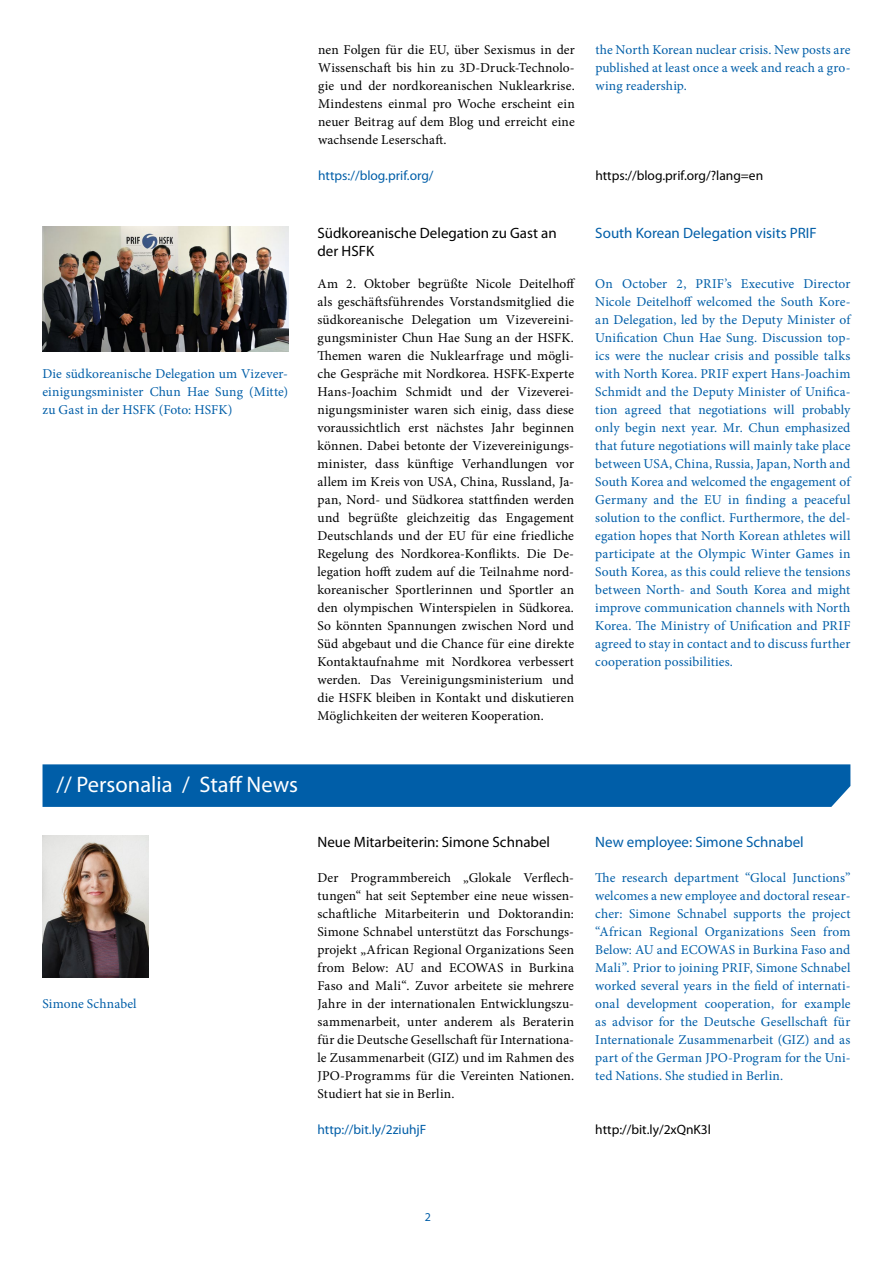
<style>
.page{position:relative;width:893px;height:1263px;background:#fff}
.page>*{position:absolute;margin:0;border:0;box-sizing:border-box;transform-origin:0 0}
.t1{font:22.5px "Myriad Pro";color:#fff}
.t2{font:15px/18px "Myriad Pro";color:#000}
.t3{font:15px "Myriad Pro";color:#005ea8}
.t4{font:13.5px/18px "Minion Pro";letter-spacing:.005em;color:#000;text-align:justify}
.t5{font:13.5px/18px "Minion Pro";letter-spacing:.01em;color:#005ea8;text-align:justify}
.t6{font:13.5px "Myriad Pro";color:#000}
.t7{font:13.5px "Myriad Pro";color:#005ea8}
.t8{font:12px "Myriad Pro";color:#005ea8}
</style>
<div class="page">
<div style="left:43px;top:764px;width:807px;height:43px;background:#005ea8"></div>
<img style="left:43px;top:836px;width:106px;height:142px">
<img style="left:43px;top:226px;width:245px;height:125px">
<p class="t5" style="left:43px;top:365px;width:247px">Die südkoreanische Delegation um Vizever&shy;einigungsminister Chun Hae Sung (Mitte) zu Gast in der HSFK (Foto: HSFK)</p>
<p class="t4" style="left:318px;top:41px;width:258px">nen Folgen für die EU, über Sexismus in der Wissenschaft bis hin zu 3D-Druck-Technolo&shy;gie und der nordkoreanischen Nuklearkrise.<br>Mindestens einmal pro Woche erscheint ein neuer Beitrag auf dem Blog und erreicht eine wachsende Leserschaft.</p>
<p class="t7" style="left:318px;top:167px;width:117px">https://blog.prif.org/</p>
<p class="t2" style="left:317px;top:223px;width:241px">Südkoreanische Delegation zu Gast an der HSFK</p>
<p class="t4" style="left:317px;top:275px;width:259px">Am 2. Oktober begrüßte Nicole Deitelhoff als geschäftsführendes Vorstandsmitglied die südkoreanische Delegation um Vizevereini&shy;gungsminister Chun Hae Sung an der HSFK.<br>Themen waren die Nuklearfrage und mögli&shy;che Gespräche mit Nordkorea. HSFK-Experte Hans-Joachim Schmidt und der Vizeverei&shy;nigungsminister waren sich einig, dass diese voraussichtlich erst nächstes Jahr beginnen können. Dabei betonte der Vizevereinigungs&shy;minister, dass künftige Verhandlungen vor allem im Kreis von USA, China, Russland, Ja&shy;pan, Nord- und Südkorea stattfinden werden und begrüßte gleichzeitig das Engagement Deutschlands und der EU für eine friedliche Regelung des Nordkorea-Konflikts. Die De&shy;legation hofft zudem auf die Teilnahme nord&shy;koreanischer Sportlerinnen und Sportler an den olympischen Winterspielen in Südkorea.<br>So könnten Spannungen zwischen Nord und Süd abgebaut und die Chance für eine direkte Kontaktaufnahme mit Nordkorea verbessert werden. Das Vereinigungsministerium und die HSFK bleiben in Kontakt und diskutieren Möglichkeiten der weiteren Kooperation.</p>
<p class="t5" style="left:595px;top:41px;width:257px">the North Korean nuclear crisis. New posts are published at least once a week and reach a gro&shy;wing readership.</p>
<p class="t6" style="left:595px;top:167px;width:169px">https://blog.prif.org/?lang=en</p>
<p class="t3" style="left:595px;top:223px;width:223px">South Korean Delegation visits PRIF</p>
<p class="t5" style="left:595px;top:275px;width:257px">On October 2, PRIF’s Executive Director Nicole Deitelhoff welcomed the South Kore&shy;an Delegation, led by the Deputy Minister of Unification Chun Hae Sung. Discussion top&shy;ics were the nuclear crisis and possible talks with North Korea. PRIF expert Hans-Joachim Schmidt and the Deputy Minister of Unifica&shy;tion agreed that negotiations will probably only begin next year. Mr. Chun emphasized that future negotiations will mainly take place between USA, China, Russia, Japan, North and South Korea and welcomed the engagement of Germany and the EU in finding a peaceful solution to the conflict. Furthermore, the del&shy;egation hopes that North Korean athletes will participate at the Olympic Winter Games in South Korea, as this could relieve the tensions between North- and South Korea and might improve communication channels with North Korea. The Ministry of Unification and PRIF agreed to stay in contact and to discuss further cooperation possibilities.</p>
<h1 class="t1" style="left:56px;top:770px;width:243px">// Personalia / Staff News</h1>
<p class="t5" style="left:43px;top:995px;width:96px">Simone Schnabel</p>
<p class="t2" style="left:317px;top:832px;width:234px">Neue Mitarbeiterin: Simone Schnabel</p>
<p class="t4" style="left:317px;top:869px;width:258px">Der Programmbereich „Glokale Verflech&shy;tungen“ hat seit September eine neue wissen&shy;schaftliche Mitarbeiterin und Doktorandin:<br>Simone Schnabel unterstützt das Forschungs&shy;projekt „African Regional Organizations Seen from Below: AU and ECOWAS in Burkina Faso and Mali“. Zuvor arbeitete sie mehrere Jahre in der internationalen Entwicklungszu&shy;sammenarbeit, unter anderem als Beraterin für die Deutsche Gesellschaft für Internationa&shy;le Zusammenarbeit (GIZ) und im Rahmen des JPO-Programms für die Vereinten Nationen.<br>Studiert hat sie in Berlin.</p>
<p class="t7" style="left:317px;top:1121px;width:110px">http://bit.ly/2ziuhjF</p>
<p class="t3" style="left:595px;top:832px;width:210px">New employee: Simone Schnabel</p>
<p class="t5" style="left:595px;top:869px;width:257px">The research department “Glocal Junctions” welcomes a new employee and doctoral resear&shy;cher: Simone Schnabel supports the project “African Regional Organizations Seen from Below: AU and ECOWAS in Burkina Faso and Mali”. Prior to joining PRIF, Simone Schnabel worked several years in the field of internati&shy;onal development cooperation, for example as advisor for the Deutsche Gesellschaft für Internationale Zusammenarbeit (GIZ) and as part of the German JPO-Program for the Uni&shy;ted Nations. She studied in Berlin.</p>
<p class="t6" style="left:595px;top:1121px;width:117px">http://bit.ly/2xQnK3l</p>
<p class="t8" style="left:425px;top:1209px;width:8px">2</p>
</div>
